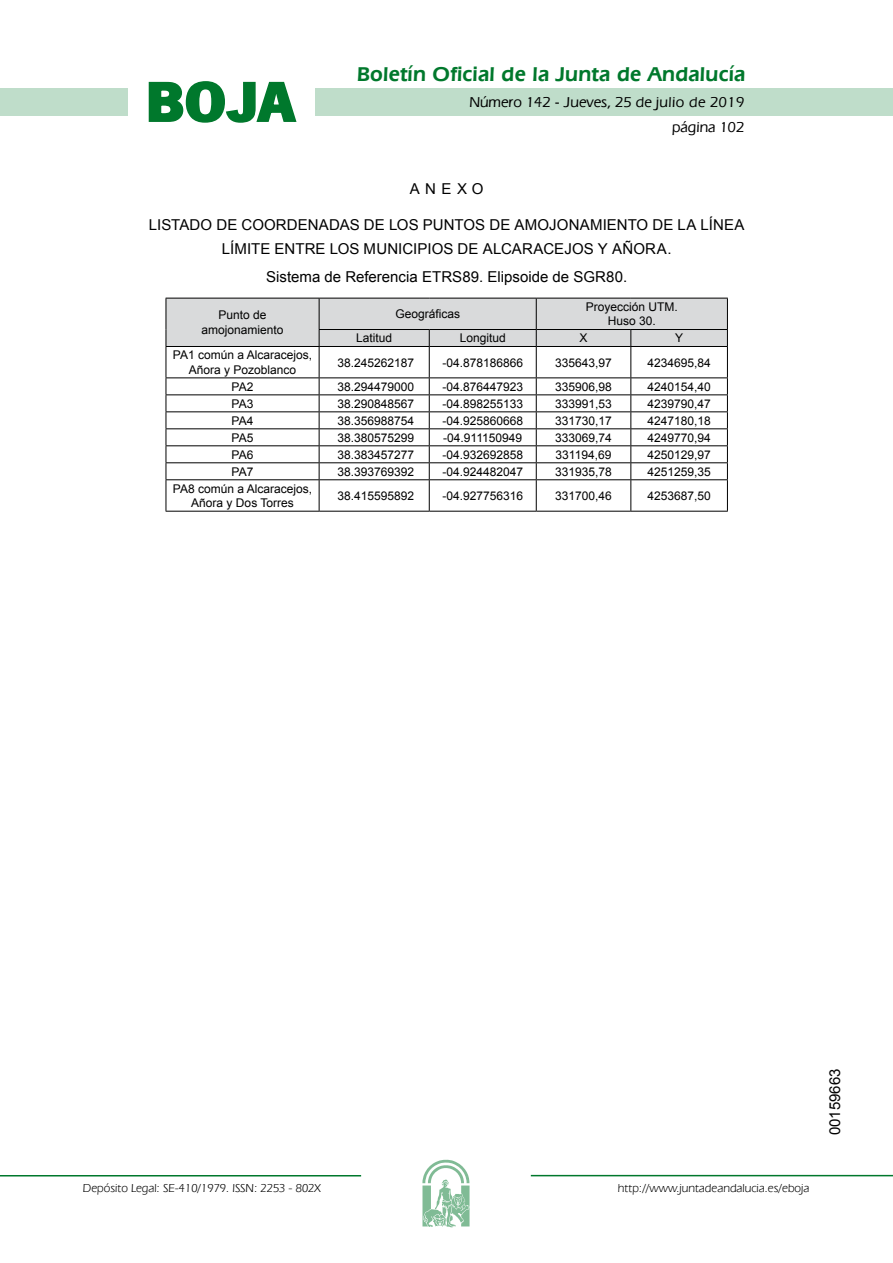
<style>
.page{position:relative;width:893px;height:1263px;background:#fff}
.page>*{position:absolute;margin:0;border:0;box-sizing:border-box;transform-origin:0 0}
.t1{font:700 57.75px "News Got T";color:#00782c;scale:1.14 1}
.t2{font:600 21px "Eras IT Cby BT";letter-spacing:.01em;color:#00782c}
.t3{font:15px/23.7px "Arial";letter-spacing:.005em;color:#000;text-align:center}
.t4{font:500 15px/24.5px "Eras IT Cby BT";color:#000;text-align:right}
.t5{font:12px/14.4px "Arial";color:#000;text-align:center}
.t6{font:12px "Eras IT Cby BT";color:#000}
</style>
<div class="page">
<div style="left:315px;top:88px;width:577px;height:28px;background:#bfddca"></div>
<div style="left:0;top:88px;width:128px;height:28px;background:#bfddca"></div>
<hr style="left:0;top:1175px;width:361px;height:2px;background:#00782c">
<svg style="left:422px;top:1159px;width:47px;height:68px"></svg>
<hr style="left:531px;top:1175px;width:361px;height:1px;background:#00782c">
<svg style="left:148px;top:81px;width:149px;height:42px"></svg>
<div style="left:166px;top:298px;width:562px;height:48px;background:#d9dadb"></div>
<hr style="left:166px;top:346px;width:153px;height:1px;background:#000">
<hr style="left:166px;top:347px;width:1px;height:31px;background:#000">
<hr style="left:319px;top:346px;width:110px;height:1px;background:#000">
<hr style="left:319px;top:347px;width:1px;height:31px;background:#000">
<hr style="left:429px;top:346px;width:107px;height:1px;background:#000">
<hr style="left:429px;top:347px;width:1px;height:31px;background:#000">
<hr style="left:536px;top:346px;width:95px;height:1px;background:#000">
<hr style="left:536px;top:347px;width:1px;height:31px;background:#000">
<hr style="left:631px;top:346px;width:96px;height:1px;background:#000">
<hr style="left:630px;top:347px;width:1px;height:31px;background:#000">
<hr style="left:727px;top:347px;width:1px;height:31px;background:#000">
<hr style="left:166px;top:378px;width:153px;height:1px;background:#000">
<hr style="left:319px;top:378px;width:110px;height:1px;background:#000">
<hr style="left:429px;top:378px;width:107px;height:1px;background:#000">
<hr style="left:536px;top:378px;width:95px;height:1px;background:#000">
<hr style="left:631px;top:378px;width:96px;height:1px;background:#000">
<hr style="left:166px;top:394px;width:153px;height:1px;background:#000">
<hr style="left:319px;top:394px;width:110px;height:1px;background:#000">
<hr style="left:429px;top:394px;width:107px;height:1px;background:#000">
<hr style="left:536px;top:394px;width:95px;height:1px;background:#000">
<hr style="left:631px;top:394px;width:96px;height:1px;background:#000">
<hr style="left:166px;top:411px;width:153px;height:1px;background:#000">
<hr style="left:319px;top:411px;width:110px;height:1px;background:#000">
<hr style="left:429px;top:411px;width:107px;height:1px;background:#000">
<hr style="left:536px;top:411px;width:95px;height:1px;background:#000">
<hr style="left:631px;top:411px;width:96px;height:1px;background:#000">
<hr style="left:166px;top:428px;width:153px;height:1px;background:#000">
<hr style="left:319px;top:428px;width:110px;height:1px;background:#000">
<hr style="left:429px;top:428px;width:107px;height:1px;background:#000">
<hr style="left:536px;top:428px;width:95px;height:1px;background:#000">
<hr style="left:631px;top:428px;width:96px;height:1px;background:#000">
<hr style="left:166px;top:445px;width:153px;height:1px;background:#000">
<hr style="left:319px;top:445px;width:110px;height:1px;background:#000">
<hr style="left:429px;top:445px;width:107px;height:1px;background:#000">
<hr style="left:536px;top:445px;width:95px;height:1px;background:#000">
<hr style="left:631px;top:445px;width:96px;height:1px;background:#000">
<hr style="left:166px;top:462px;width:153px;height:1px;background:#000">
<svg style="left:166px;top:378px;width:1px;height:101px"></svg>
<hr style="left:319px;top:462px;width:110px;height:1px;background:#000">
<svg style="left:319px;top:378px;width:1px;height:101px"></svg>
<hr style="left:429px;top:462px;width:107px;height:1px;background:#000">
<svg style="left:429px;top:378px;width:1px;height:101px"></svg>
<hr style="left:536px;top:462px;width:95px;height:1px;background:#000">
<svg style="left:536px;top:378px;width:1px;height:101px"></svg>
<hr style="left:631px;top:462px;width:96px;height:1px;background:#000">
<svg style="left:630px;top:378px;width:1px;height:101px"></svg>
<svg style="left:727px;top:378px;width:1px;height:101px"></svg>
<hr style="left:166px;top:479px;width:153px;height:1px;background:#000">
<hr style="left:166px;top:480px;width:1px;height:31px;background:#000">
<hr style="left:319px;top:479px;width:110px;height:1px;background:#000">
<hr style="left:319px;top:480px;width:1px;height:31px;background:#000">
<hr style="left:429px;top:479px;width:107px;height:1px;background:#000">
<hr style="left:429px;top:480px;width:1px;height:31px;background:#000">
<hr style="left:536px;top:479px;width:95px;height:1px;background:#000">
<hr style="left:536px;top:480px;width:1px;height:31px;background:#000">
<hr style="left:631px;top:479px;width:96px;height:1px;background:#000">
<hr style="left:630px;top:480px;width:1px;height:31px;background:#000">
<hr style="left:727px;top:480px;width:1px;height:31px;background:#000">
<hr style="left:166px;top:511px;width:153px;height:1px;background:#000">
<hr style="left:319px;top:511px;width:110px;height:1px;background:#000">
<hr style="left:429px;top:511px;width:107px;height:1px;background:#000">
<hr style="left:536px;top:511px;width:95px;height:1px;background:#000">
<hr style="left:631px;top:511px;width:96px;height:1px;background:#000">
<h1 class="t1" style="left:145px;top:68px;width:133px">BOJA</h1>
<h2 class="t2" style="left:357px;top:62px;width:390px">Boletín Oficial de la Junta de Andalucía</h2>
<p class="t4" style="left:469px;top:90px;width:276px">Número 142 - Jueves, 25 de julio de 2019 página 102</p>
<p class="t3" style="left:410px;top:177px;width:75px">ANEXO</p>
<p class="t3" style="left:149px;top:213px;width:597px">LISTADO DE COORDENADAS DE LOS PUNTOS DE AMOJONAMIENTO DE LA LÍNEA<br>LÍMITE ENTRE LOS MUNICIPIOS DE ALCARACEJOS Y AÑORA.</p>
<p class="t3" style="left:266px;top:265px;width:362px">Sistema de Referencia ETRS89. Elipsoide de SGR80.</p>
<p class="t5" style="left:201px;top:308px;width:84px">Punto de amojonamiento</p>
<p class="t5" style="left:395px;top:307px;width:66px">Geográficas</p>
<p class="t5" style="left:585px;top:300px;width:94px">Proyección UTM.<br>Huso 30.</p>
<p class="t5" style="left:356px;top:331px;width:38px">Latitud</p>
<p class="t5" style="left:459px;top:331px;width:48px">Longitud</p>
<p class="t5" style="left:579px;top:331px;width:10px">X</p>
<p class="t5" style="left:675px;top:331px;width:10px">Y</p>
<p class="t5" style="left:173px;top:348px;width:141px">PA1 común a Alcaracejos,<br>Añora y Pozoblanco</p>
<p class="t5" style="left:337px;top:355px;width:78px">38.245262187</p>
<p class="t5" style="left:442px;top:355px;width:82px">-04.878186866</p>
<p class="t5" style="left:555px;top:355px;width:58px">335643,97</p>
<p class="t5" style="left:647px;top:355px;width:65px">4234695,84</p>
<p class="t5" style="left:232px;top:379px;width:23px">PA2</p>
<p class="t5" style="left:337px;top:379px;width:78px">38.294479000</p>
<p class="t5" style="left:442px;top:379px;width:82px">-04.876447923</p>
<p class="t5" style="left:555px;top:379px;width:58px">335906,98</p>
<p class="t5" style="left:647px;top:379px;width:65px">4240154,40</p>
<p class="t5" style="left:232px;top:396px;width:23px">PA3</p>
<p class="t5" style="left:337px;top:396px;width:78px">38.290848567</p>
<p class="t5" style="left:442px;top:396px;width:82px">-04.898255133</p>
<p class="t5" style="left:555px;top:396px;width:58px">333991,53</p>
<p class="t5" style="left:647px;top:396px;width:65px">4239790,47</p>
<p class="t5" style="left:232px;top:413px;width:23px">PA4</p>
<p class="t5" style="left:337px;top:413px;width:78px">38.356988754</p>
<p class="t5" style="left:442px;top:413px;width:82px">-04.925860668</p>
<p class="t5" style="left:555px;top:413px;width:58px">331730,17</p>
<p class="t5" style="left:647px;top:413px;width:65px">4247180,18</p>
<p class="t5" style="left:232px;top:430px;width:23px">PA5</p>
<p class="t5" style="left:337px;top:430px;width:78px">38.380575299</p>
<p class="t5" style="left:443px;top:430px;width:80px">-04.911150949</p>
<p class="t5" style="left:555px;top:430px;width:58px">333069,74</p>
<p class="t5" style="left:647px;top:430px;width:65px">4249770,94</p>
<p class="t5" style="left:232px;top:447px;width:23px">PA6</p>
<p class="t5" style="left:337px;top:447px;width:78px">38.383457277</p>
<p class="t5" style="left:442px;top:447px;width:82px">-04.932692858</p>
<p class="t5" style="left:555px;top:447px;width:57px">331194,69</p>
<p class="t5" style="left:647px;top:447px;width:65px">4250129,97</p>
<p class="t5" style="left:232px;top:464px;width:23px">PA7</p>
<p class="t5" style="left:337px;top:464px;width:78px">38.393769392</p>
<p class="t5" style="left:442px;top:464px;width:82px">-04.924482047</p>
<p class="t5" style="left:555px;top:464px;width:58px">331935,78</p>
<p class="t5" style="left:647px;top:464px;width:65px">4251259,35</p>
<p class="t5" style="left:173px;top:481px;width:141px">PA8 común a Alcaracejos,<br>Añora y Dos Torres</p>
<p class="t5" style="left:337px;top:489px;width:78px">38.415595892</p>
<p class="t5" style="left:442px;top:489px;width:82px">-04.927756316</p>
<p class="t5" style="left:555px;top:489px;width:58px">331700,46</p>
<p class="t5" style="left:647px;top:489px;width:65px">4253687,50</p>
<p class="t6" style="left:83px;top:1181px;width:239px">Depósito Legal: SE-410/1979. ISSN: 2253 - 802X</p>
<p class="t6" style="left:618px;top:1181px;width:193px">http://www.juntadeandalucia.es/eboja</p>
<p class="t3" style="left:823px;top:1135px;width:68px;rotate:-90deg">00159663</p>
</div>
